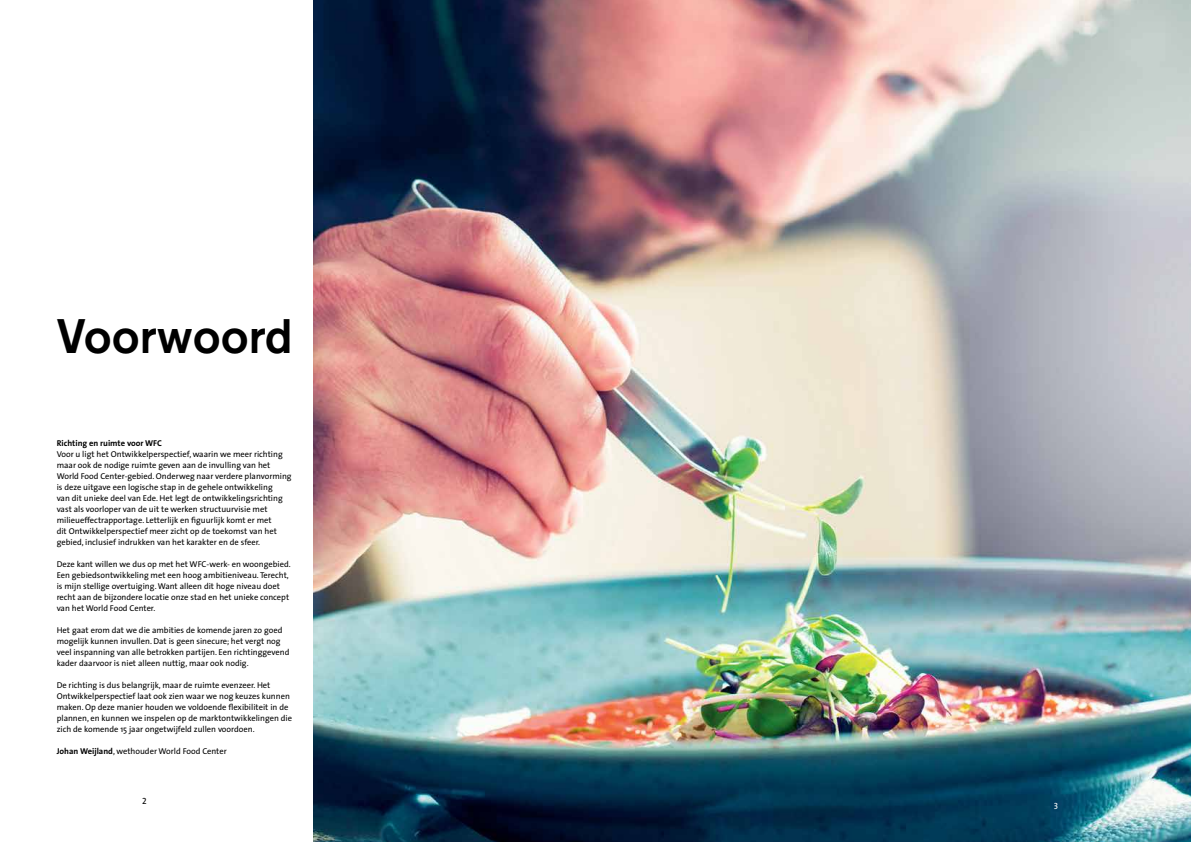
<style>
.page{position:relative;width:1191px;height:842px;background:#fff}
.page>*{position:absolute;margin:0;border:0;box-sizing:border-box;transform-origin:0 0}
.t1{font:500 48px "Akzidenz Grotesk BE";color:#000}
.t2{font:9px "The Sans Caps";color:#fff}
.t3{font:9px "The Sans Caps";color:#000}
.t4{font:8.5px/11px "The Sans";color:#000}
.t5{font:700 8.5px "The Sans";color:#000}
.s1{font-weight:700}
</style>
<div class="page">
<img style="left:313px;top:0;width:878px;height:842px">
<h1 class="t1" style="left:57px;top:307px;width:237px">Voorwoord</h1>
<p class="t5" style="left:57px;top:436px;width:107px">Richting en ruimte voor WFC</p>
<p class="t4" style="left:57px;top:449px;width:236px">Voor u ligt het Ontwikkelperspectief, waarin we meer richting maar ook de nodige ruimte geven aan de invulling van het World Food Center-gebied. Onderweg naar verdere planvorming is deze uitgave een logische stap in de gehele ontwikkeling<br>van dit unieke deel van Ede. Het legt de ontwikkelingsrichting vast als voorloper van de uit te werken structuurvisie met milieueffectrapportage. Letterlijk en figuurlijk komt er met<br>dit Ontwikkelperspectief meer zicht op de toekomst van het gebied, inclusief indrukken van het karakter en de sfeer.</p>
<p class="t4" style="left:57px;top:559px;width:235px">Deze kant willen we dus op met het WFC-werk- en woongebied.<br>Een gebiedsontwikkeling met een hoog ambitieniveau. Terecht, is mijn stellige overtuiging. Want alleen dit hoge niveau doet recht aan de bijzondere locatie onze stad en het unieke concept van het World Food Center.</p>
<p class="t4" style="left:57px;top:625px;width:234px">Het gaat erom dat we die ambities de komende jaren zo goed mogelijk kunnen invullen. Dat is geen sinecure; het vergt nog veel inspanning van alle betrokken partijen. Een richtinggevend kader daarvoor is niet alleen nuttig, maar ook nodig.</p>
<p class="t4" style="left:57px;top:680px;width:237px">De richting is dus belangrijk, maar de ruimte evenzeer. Het Ontwikkelperspectief laat ook zien waar we nog keuzes kunnen maken. Op deze manier houden we voldoende flexibiliteit in de plannen, en kunnen we inspelen op de marktontwikkelingen die zich de komende 15 jaar ongetwijfeld zullen voordoen.</p>
<p class="t4" style="left:57px;top:746px;width:171px"><span class="s1">Johan Weijland</span>, wethouder World Food Center</p>
<p class="t3" style="left:142px;top:793px;width:6px">2</p>
<p class="t2" style="left:1053px;top:799px;width:6px">3</p>
</div>
